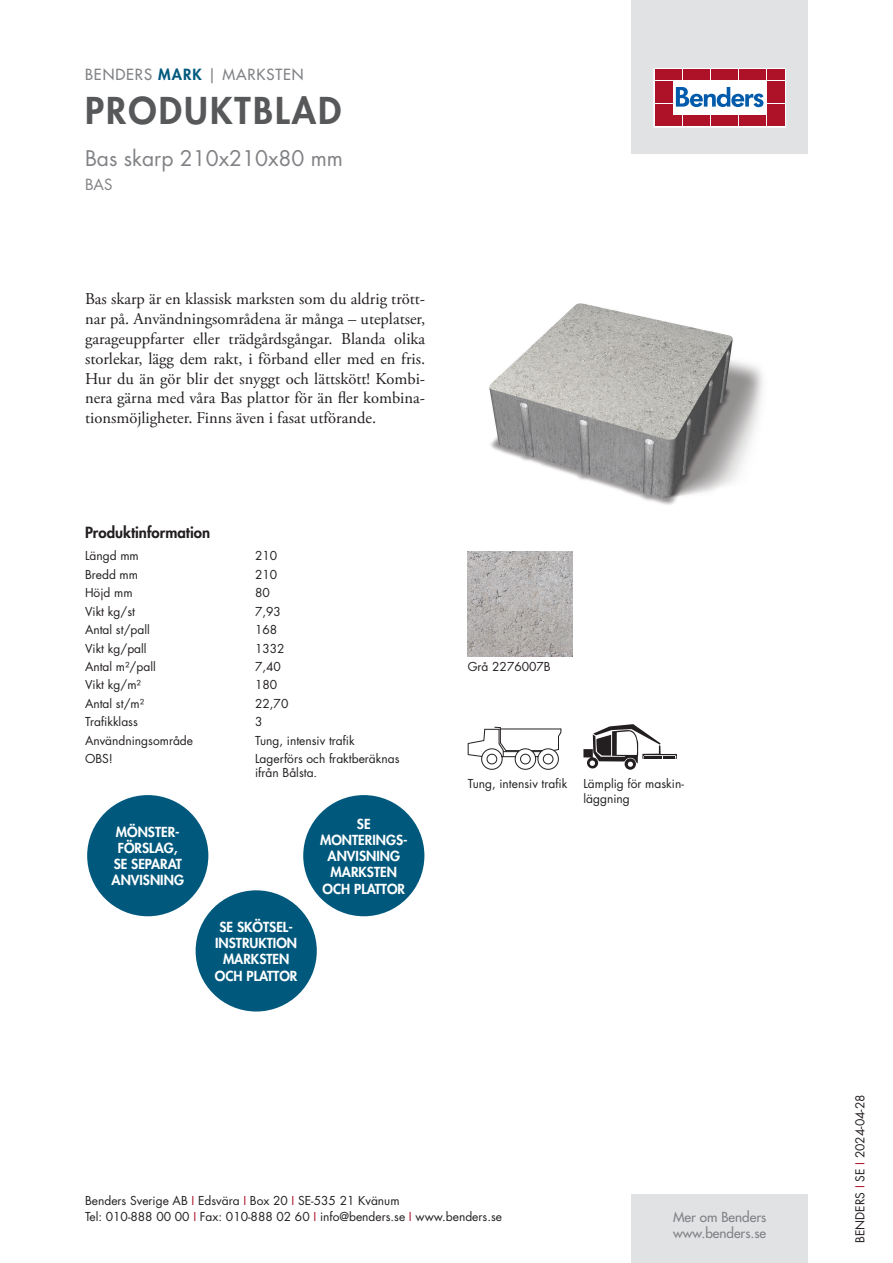
<style>
.page{position:relative;width:893px;height:1263px;background:#fff}
.page>*{position:absolute;margin:0;border:0;box-sizing:border-box;transform-origin:0 0}
.t1{font:800 36px "Futura Std";letter-spacing:.06em;color:#57585a}
.t2{font:21px "Futura Std";color:#808285}
.t3{font:16.5px/19.8px "Adobe Garamond Pro";color:#231f20;text-align:justify}
.t4{font:500 15px "Futura Std";letter-spacing:.06em;color:#808285}
.t5{font:800 15px "Futura Std";color:#231f20}
.t6{font:15px "Futura Std";color:#808285}
.t7{font:800 13.5px/16.2px "Futura Std";color:#fff;text-align:center}
.t8{font:500 13.5px/16.2px "Futura Std";color:#808285}
.t9{font:12px/14.4px "Futura Std";color:#231f20}
.s1{font-weight:800;color:#00597d}
.s2{color:#ae1229}
</style>
<div class="page">
<div style="left:631px;top:0;width:177px;height:153px;background:#e1e2e4"></div>
<div style="left:631px;top:1195px;width:177px;height:68px;background:#e1e2e4"></div>
<svg style="left:656px;top:70px;width:128px;height:55px;background:#ebc6cb"></svg>
<div style="left:654px;top:68px;width:132px;height:59px;border:1px solid #fff"></div>
<div style="left:655px;top:70px;width:8px;height:10px;background:#ae1229"></div>
<div style="left:664px;top:70px;width:8px;height:10px;background:#ae1229"></div>
<div style="left:655px;top:81px;width:8px;height:10px;background:#ae1229"></div>
<div style="left:664px;top:81px;width:8px;height:10px;background:#ae1229"></div>
<div style="left:655px;top:93px;width:8px;height:10px;background:#ae1229"></div>
<div style="left:664px;top:93px;width:8px;height:10px;background:#ae1229"></div>
<div style="left:655px;top:104px;width:8px;height:11px;background:#ae1229"></div>
<div style="left:664px;top:104px;width:8px;height:11px;background:#ae1229"></div>
<div style="left:655px;top:116px;width:8px;height:10px;background:#ae1229"></div>
<div style="left:664px;top:116px;width:8px;height:10px;background:#ae1229"></div>
<div style="left:674px;top:70px;width:8px;height:10px;background:#ae1229"></div>
<div style="left:683px;top:70px;width:8px;height:10px;background:#ae1229"></div>
<div style="left:692px;top:70px;width:8px;height:10px;background:#ae1229"></div>
<div style="left:702px;top:70px;width:8px;height:10px;background:#ae1229"></div>
<div style="left:711px;top:70px;width:8px;height:10px;background:#ae1229"></div>
<div style="left:720px;top:70px;width:8px;height:10px;background:#ae1229"></div>
<div style="left:730px;top:70px;width:8px;height:10px;background:#ae1229"></div>
<div style="left:739px;top:70px;width:8px;height:10px;background:#ae1229"></div>
<div style="left:748px;top:70px;width:8px;height:10px;background:#ae1229"></div>
<div style="left:758px;top:70px;width:8px;height:10px;background:#ae1229"></div>
<div style="left:674px;top:116px;width:8px;height:10px;background:#ae1229"></div>
<div style="left:683px;top:116px;width:8px;height:10px;background:#ae1229"></div>
<div style="left:692px;top:116px;width:8px;height:10px;background:#ae1229"></div>
<div style="left:702px;top:116px;width:8px;height:10px;background:#ae1229"></div>
<div style="left:711px;top:116px;width:8px;height:10px;background:#ae1229"></div>
<div style="left:720px;top:116px;width:8px;height:10px;background:#ae1229"></div>
<div style="left:730px;top:116px;width:8px;height:10px;background:#ae1229"></div>
<div style="left:739px;top:116px;width:8px;height:10px;background:#ae1229"></div>
<div style="left:748px;top:116px;width:8px;height:10px;background:#ae1229"></div>
<div style="left:758px;top:116px;width:8px;height:10px;background:#ae1229"></div>
<div style="left:767px;top:70px;width:8px;height:10px;background:#ae1229"></div>
<div style="left:776px;top:70px;width:8px;height:10px;background:#ae1229"></div>
<div style="left:767px;top:81px;width:8px;height:10px;background:#ae1229"></div>
<div style="left:776px;top:81px;width:8px;height:10px;background:#ae1229"></div>
<div style="left:767px;top:93px;width:8px;height:10px;background:#ae1229"></div>
<div style="left:776px;top:93px;width:8px;height:10px;background:#ae1229"></div>
<div style="left:767px;top:104px;width:8px;height:11px;background:#ae1229"></div>
<div style="left:776px;top:104px;width:8px;height:11px;background:#ae1229"></div>
<div style="left:767px;top:116px;width:8px;height:10px;background:#ae1229"></div>
<div style="left:776px;top:116px;width:8px;height:10px;background:#ae1229"></div>
<svg style="left:676px;top:87px;width:87px;height:20px;background:#8ab3d7"></svg>
<div style="left:303px;top:795px;width:121px;height:121px;background:#00597d;border-radius:50%"></div>
<div style="left:87px;top:795px;width:121px;height:121px;background:#00597d;border-radius:50%"></div>
<div style="left:196px;top:890px;width:121px;height:121px;background:#00597d;border-radius:50%"></div>
<img style="left:489px;top:303px;width:274px;height:202px">
<img style="left:468px;top:552px;width:105px;height:105px">
<svg style="left:468px;top:727px;width:93px;height:43px"></svg>
<svg style="left:625px;top:758px;width:11px;height:12px"></svg>
<svg style="left:583px;top:724px;width:94px;height:44px"></svg>
<p class="t4" style="left:85px;top:65px;width:220px">BENDERS <span class="s1">MARK</span> | MARKSTEN</p>
<h1 class="t1" style="left:85px;top:87px;width:258px">PRODUKTBLAD</h1>
<h2 class="t2" style="left:85px;top:144px;width:260px">Bas skarp 210x210x80 mm</h2>
<p class="t6" style="left:85px;top:175px;width:29px">BAS</p>
<p class="t3" style="left:85px;top:290px;width:342px">Bas skarp är en klassisk marksten som du aldrig trött&shy;nar på. Användningsområdena är många – uteplatser, garageuppfarter eller trädgårdsgångar. Blanda olika storlekar, lägg dem rakt, i förband eller med en fris.<br>Hur du än gör blir det snyggt och lättskött! Kombi&shy;nera gärna med våra Bas plattor för än fler kombina&shy;tionsmöjligheter. Finns även i fasat utförande.</p>
<p class="t5" style="left:85px;top:522px;width:127px">Produktinformation</p>
<p class="t9" style="left:85px;top:549px;width:55px">Längd mm</p>
<p class="t9" style="left:255px;top:549px;width:24px">210</p>
<p class="t9" style="left:85px;top:567px;width:55px">Bredd mm</p>
<p class="t9" style="left:255px;top:567px;width:24px">210</p>
<p class="t9" style="left:85px;top:586px;width:49px">Höjd mm</p>
<p class="t9" style="left:255px;top:586px;width:16px">80</p>
<p class="t9" style="left:85px;top:604px;width:51px">Vikt kg/st</p>
<p class="t9" style="left:255px;top:604px;width:27px">7,93</p>
<p class="t9" style="left:85px;top:623px;width:66px">Antal st/pall</p>
<p class="t9" style="left:255px;top:623px;width:24px">168</p>
<p class="t9" style="left:85px;top:641px;width:63px">Vikt kg/pall</p>
<p class="t9" style="left:255px;top:641px;width:31px">1332</p>
<p class="t9" style="left:85px;top:659px;width:72px">Antal m²/pall</p>
<p class="t9" style="left:255px;top:659px;width:27px">7,40</p>
<p class="t9" style="left:85px;top:678px;width:57px">Vikt kg/m²</p>
<p class="t9" style="left:255px;top:678px;width:24px">180</p>
<p class="t9" style="left:85px;top:696px;width:61px">Antal st/m²</p>
<p class="t9" style="left:255px;top:696px;width:35px">22,70</p>
<p class="t9" style="left:85px;top:715px;width:54px">Trafikklass</p>
<p class="t9" style="left:255px;top:715px;width:9px">3</p>
<p class="t9" style="left:85px;top:733px;width:110px">Användningsområde</p>
<p class="t9" style="left:255px;top:733px;width:101px">Tung, intensiv trafik</p>
<p class="t9" style="left:85px;top:751px;width:29px">OBS!</p>
<p class="t9" style="left:255px;top:751px;width:146px">Lagerförs och fraktberäknas ifrån Bålsta.</p>
<p class="t7" style="left:112px;top:824px;width:74px">MÖNSTER-<br>FÖRSLAG,<br>SE SEPARAT<br>ANVISNING</p>
<p class="t7" style="left:215px;top:919px;width:84px">SE SKÖTSEL-<br>INSTRUKTION<br>MARKSTEN<br>OCH PLATTOR</p>
<p class="t7" style="left:320px;top:816px;width:89px">SE<br>MONTERINGS-<br>ANVISNING<br>MARKSTEN<br>OCH PLATTOR</p>
<p class="t9" style="left:468px;top:660px;width:85px">Grå 2276007B</p>
<p class="t9" style="left:468px;top:777px;width:101px">Tung, intensiv trafik</p>
<p class="t9" style="left:583px;top:777px;width:102px">Lämplig för maskin&shy;läggning</p>
<p class="t9" style="left:85px;top:1192px;width:418px;line-height:16.5px">Benders Sverige AB <span class="s2">I</span> Edsvära <span class="s2">I</span> Box 20 <span class="s2">I</span> SE-535 21 Kvänum<br>Tel: 010-888 00 00 <span class="s2">I</span> Fax: 010-888 02 60 <span class="s2">I</span> info@benders.se <span class="s2">I</span> www.benders.se</p>
<p class="t8" style="left:673px;top:1209px;width:95px">Mer om Benders www.benders.se</p>
<p class="t9" style="left:853px;top:1243px;width:150px;rotate:-90deg">BENDERS <span class="s2">I</span> SE <span class="s2">I</span> 2024-04-28</p>
</div>
